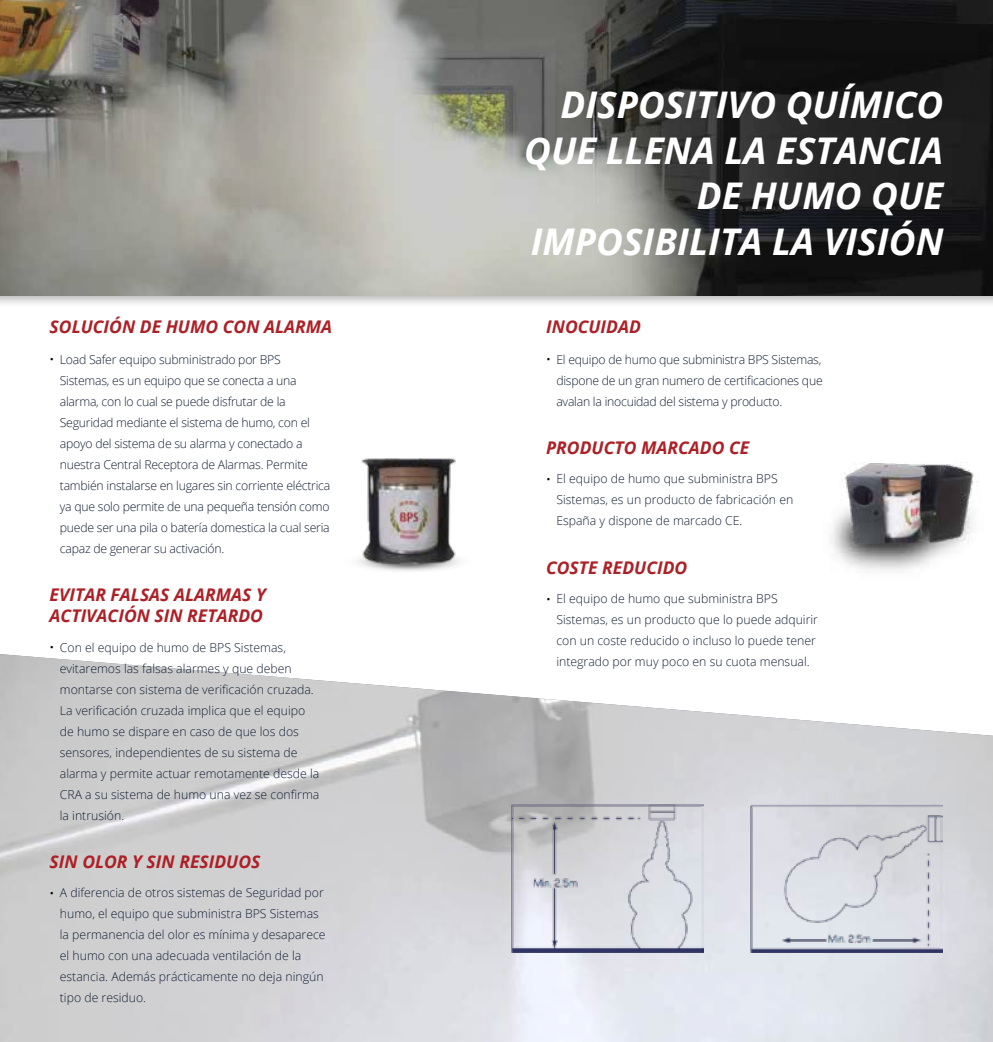
<style>
.page{position:relative;width:993px;height:1042px;background:#fff}
.page>*{position:absolute;margin:0;border:0;box-sizing:border-box;transform-origin:0 0}
.t1{font:italic 700 36.75px/45.5px "Open Sans";color:#fff;text-align:right}
.t2{font:italic 700 17.5px/21px "Open Sans";color:#ac2026}
.t3{font:300 12.25px/21px "Open Sans";color:#131f34}
.t4{font:300 12.25px/21px "Open Sans";letter-spacing:-.02em;color:#131f34}
.s1{font-family:"Minion Pro";font-weight:400;font-size:21px;color:#000}
</style>
<div class="page">
<img style="left:0;top:654px;width:992px;height:388px">
<div style="left:0;top:0;width:992px;height:308px;background:#000;opacity:.3"></div>
<svg style="left:0;top:0;width:992px;height:295px;background:#6f6e69"></svg>
<img style="left:358px;top:458px;width:102px;height:113px">
<img style="left:831px;top:462px;width:147px;height:109px">
<img style="left:511px;top:805px;width:192px;height:148px">
<img style="left:750px;top:805px;width:192px;height:148px">
<h2 class="t2" style="left:50px;top:316px;width:284px">SOLUCIÓN DE HUMO CON ALARMA</h2>
<p class="t4" style="left:60px;top:349px;width:272px;text-indent:-10px"><span class="s1">·</span> Load Safer equipo subministrado por BPS Sistemas, es un equipo que se conecta a una alarma, con lo cual se puede disfrutar de la Seguridad mediante el sistema de humo, con el apoyo del sistema de su alarma y conectado a nuestra Central Receptora de Alarmas. Permite también instalarse en lugares sin corriente eléctrica ya que solo permite de una pequeña tensión como puede ser una pila o batería domestica la cual seria capaz de generar su activación.</p>
<h2 class="t2" style="left:50px;top:584px;width:218px">EVITAR FALSAS ALARMAS Y<br>ACTIVACIÓN SIN RETARDO</h2>
<p class="t3" style="left:60px;top:636px;width:261px;text-indent:-10px"><span class="s1">·</span> Con el equipo de humo de BPS Sistemas, evitaremos las falsas alarmes y que deben montarse con sistema de verificación cruzada.<br>La verificación cruzada implica que el equipo de humo se dispare en caso de que los dos sensores, independientes de su sistema de alarma y permite actuar remotamente desde la CRA a su sistema de humo una vez se confirma la intrusión.</p>
<h2 class="t2" style="left:50px;top:850px;width:212px">SIN OLOR Y SIN RESIDUOS</h2>
<p class="t3" style="left:60px;top:881px;width:267px;text-indent:-10px"><span class="s1">·</span> A diferencia de otros sistemas de Seguridad por humo, el equipo que subministra BPS Sistemas la permanencia del olor es mínima y desaparece el humo con una adecuada ventilación de la estancia. Además prácticamente no deja ningún tipo de residuo.</p>
<h1 class="t1" style="left:524px;top:81px;width:420px">DISPOSITIVO QUÍMICO<br>QUE LLENA LA ESTANCIA<br>DE HUMO QUE<br>IMPOSIBILITA LA VISIÓN</h1>
<h2 class="t2" style="left:546px;top:316px;width:96px">INOCUIDAD</h2>
<p class="t3" style="left:556px;top:349px;width:268px;text-align:justify;text-indent:-10px"><span class="s1">·</span> El equipo de humo que subministra BPS Sistemas, dispone de un gran numero de certificaciones que avalan la inocuidad del sistema y producto.</p>
<h2 class="t2" style="left:546px;top:437px;width:204px">PRODUCTO MARCADO CE</h2>
<p class="t3" style="left:556px;top:468px;width:238px;text-indent:-10px"><span class="s1">·</span> El equipo de humo que subministra BPS<br>Sistemas, es un producto de fabricación en<br>España y dispone de marcado CE.</p>
<h2 class="t2" style="left:546px;top:556px;width:143px">COSTE REDUCIDO</h2>
<p class="t3" style="left:556px;top:587px;width:263px;text-indent:-10px"><span class="s1">·</span> El equipo de humo que subministra BPS Sistemas, es un producto que lo puede adquirir con un coste reducido o incluso lo puede tener integrado por muy poco en su cuota mensual.</p>
</div>
